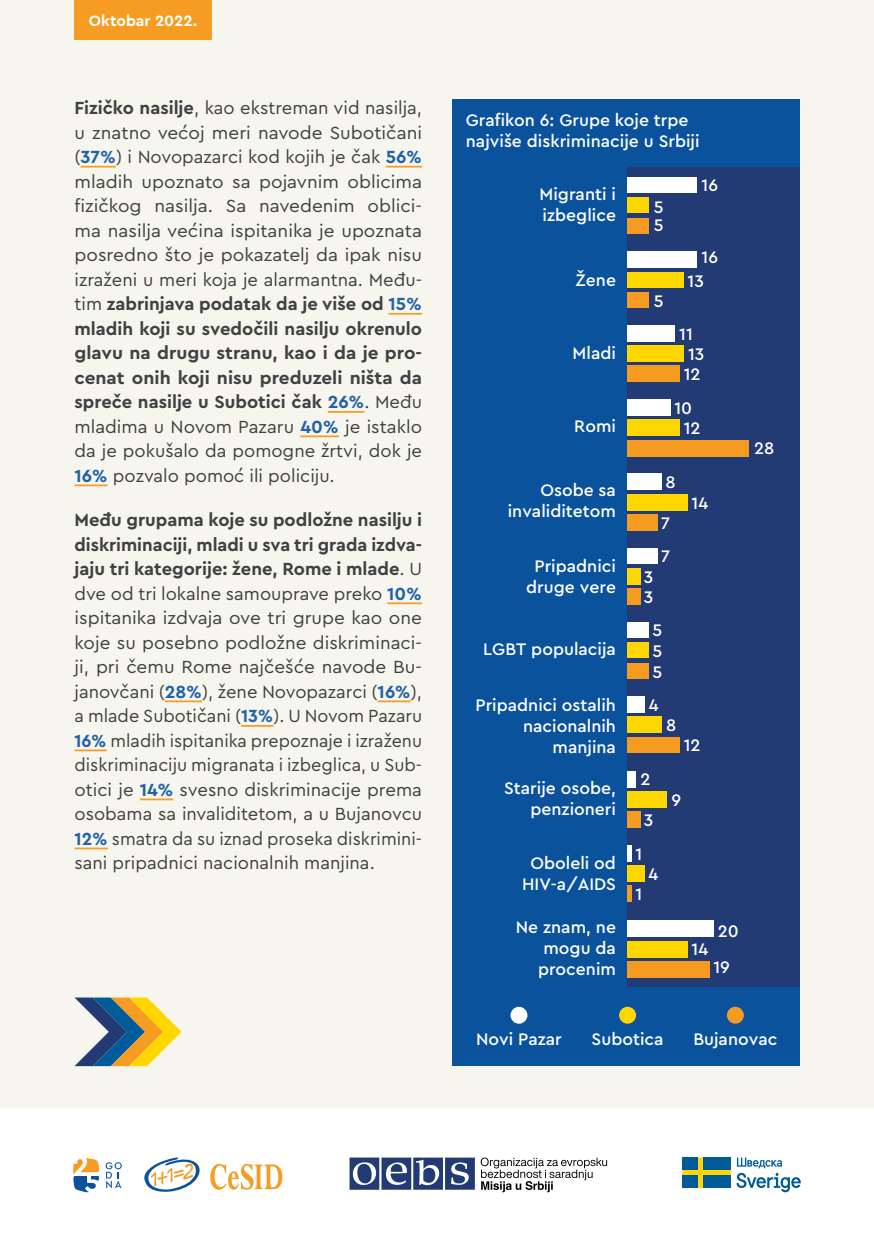
<style>
.page{position:relative;width:874px;height:1241px;background:#fff}
.page>*{position:absolute;margin:0;border:0;box-sizing:border-box;transform-origin:0 0}
.t1{font:18.38px/24.5px "Cera Pro";color:#414042;text-align:justify}
.t2{font:500 17.5px/21px "Cera Pro";color:#fff}
.t3{font:700 15.75px "Cera Pro";color:#fff}
.s1{font-weight:700}
.s2{font-weight:700;color:#2263a7}
</style>
<div class="page">
<div style="left:0;top:0;width:873px;height:1240px;background:#f6f6ee"></div>
<div style="left:0;top:1108px;width:873px;height:132px;background:#fff"></div>
<svg style="left:480px;top:1157px;width:126px;height:34px"></svg>
<svg style="left:349px;top:1157px;width:125px;height:32px"></svg>
<svg style="left:144px;top:1157px;width:138px;height:35px"></svg>
<svg style="left:105px;top:1162px;width:17px;height:25px"></svg>
<svg style="left:73px;top:1158px;width:26px;height:34px"></svg>
<svg style="left:736px;top:1157px;width:64px;height:34px"></svg>
<svg style="left:682px;top:1157px;width:48px;height:30px"></svg>
<div style="left:682px;top:1157px;width:15px;height:12px;background:#005c98"></div>
<div style="left:703px;top:1157px;width:27px;height:12px;background:#005c98"></div>
<div style="left:682px;top:1175px;width:15px;height:12px;background:#005c98"></div>
<div style="left:703px;top:1175px;width:27px;height:12px;background:#005c98"></div>
<div style="left:74px;top:0;width:137px;height:40px;background:#f69c22"></div>
<hr style="left:81px;top:166px;width:35px;height:1px;background:#f69c22">
<hr style="left:386px;top:166px;width:36px;height:1px;background:#f69c22">
<hr style="left:388px;top:313px;width:34px;height:1px;background:#f69c22">
<hr style="left:327px;top:411px;width:37px;height:1px;background:#f69c22">
<hr style="left:300px;top:435px;width:39px;height:2px;background:#f69c22">
<hr style="left:74px;top:484px;width:34px;height:2px;background:#f69c22">
<hr style="left:387px;top:602px;width:35px;height:2px;background:#f69c22">
<hr style="left:165px;top:700px;width:37px;height:2px;background:#f69c22">
<hr style="left:377px;top:700px;width:33px;height:2px;background:#f69c22">
<hr style="left:241px;top:725px;width:32px;height:1px;background:#f69c22">
<hr style="left:74px;top:749px;width:33px;height:2px;background:#f69c22">
<hr style="left:140px;top:798px;width:33px;height:2px;background:#f69c22">
<hr style="left:74px;top:847px;width:34px;height:2px;background:#f69c22">
<div style="left:451px;top:99px;width:348px;height:967px;background:#0b529d"></div>
<div style="left:627px;top:167px;width:172px;height:819px;background:#223b75"></div>
<div style="left:627px;top:177px;width:69px;height:16px;background:#fff"></div>
<div style="left:627px;top:197px;width:21px;height:16px;background:#fed600"></div>
<div style="left:627px;top:218px;width:21px;height:16px;background:#f59b22"></div>
<div style="left:627px;top:251px;width:69px;height:16px;background:#fff"></div>
<div style="left:627px;top:272px;width:56px;height:16px;background:#fed600"></div>
<div style="left:627px;top:292px;width:21px;height:16px;background:#f59b22"></div>
<div style="left:627px;top:325px;width:47px;height:16px;background:#fff"></div>
<div style="left:627px;top:345px;width:56px;height:16px;background:#fed600"></div>
<div style="left:627px;top:366px;width:52px;height:16px;background:#f59b22"></div>
<div style="left:627px;top:399px;width:43px;height:16px;background:#fff"></div>
<div style="left:627px;top:420px;width:52px;height:16px;background:#fed600"></div>
<div style="left:627px;top:440px;width:121px;height:16px;background:#f59b22"></div>
<div style="left:627px;top:473px;width:34px;height:17px;background:#fff"></div>
<div style="left:627px;top:494px;width:60px;height:16px;background:#fed600"></div>
<div style="left:627px;top:514px;width:30px;height:16px;background:#f59b22"></div>
<div style="left:627px;top:547px;width:30px;height:16px;background:#fff"></div>
<div style="left:627px;top:568px;width:13px;height:16px;background:#fed600"></div>
<div style="left:627px;top:588px;width:13px;height:16px;background:#f59b22"></div>
<div style="left:627px;top:622px;width:21px;height:16px;background:#fff"></div>
<div style="left:627px;top:642px;width:21px;height:16px;background:#fed600"></div>
<div style="left:627px;top:662px;width:21px;height:16px;background:#f59b22"></div>
<hr style="left:627px;top:844px;width:4px;height:16px;background:#fff">
<div style="left:627px;top:865px;width:17px;height:16px;background:#fed600"></div>
<hr style="left:627px;top:885px;width:4px;height:16px;background:#f59b22">
<div style="left:510px;top:1006px;width:17px;height:17px;background:#fff;border-radius:50%"></div>
<div style="left:618px;top:1006px;width:17px;height:17px;background:#fed600;border-radius:50%"></div>
<div style="left:726px;top:1006px;width:17px;height:17px;background:#f59b22;border-radius:50%"></div>
<div style="left:627px;top:696px;width:17px;height:16px;background:#fff"></div>
<div style="left:627px;top:716px;width:34px;height:16px;background:#fed600"></div>
<div style="left:627px;top:737px;width:52px;height:16px;background:#f59b22"></div>
<div style="left:627px;top:770px;width:8px;height:17px;background:#fff"></div>
<div style="left:627px;top:791px;width:39px;height:16px;background:#fed600"></div>
<div style="left:627px;top:811px;width:13px;height:16px;background:#f59b22"></div>
<div style="left:627px;top:920px;width:86px;height:16px;background:#fff"></div>
<div style="left:627px;top:940px;width:60px;height:16px;background:#fed600"></div>
<div style="left:627px;top:961px;width:82px;height:16px;background:#f59b22"></div>
<svg style="left:74px;top:997px;width:107px;height:68px"></svg>
<p class="t3" style="left:89px;top:10px;width:110px">Oktobar 2022.</p>
<p class="t1" style="left:74px;top:95px;width:349px"><span class="s1">Fizičko nasilje</span>, kao ekstreman vid nasilja, u znatno većoj meri navode Subotičani (<span class="s2">37%</span>) i Novopazarci kod kojih je čak <span class="s2">56% </span>mladih upoznato sa pojavnim oblicima fizičkog nasilja. Sa navedenim oblici&shy;ma nasilja većina ispitanika je upoznata posredno što je pokazatelj da ipak nisu izraženi u meri koja je alarmantna. Među&shy;tim <span class="s1">zabrinjava podatak da je više od</span> <span class="s2">15% </span><span class="s1">mladih koji su svedočili nasilju okrenulo glavu na drugu stranu, kao i da je pro&shy;cenat onih koji nisu preduzeli ništa da spreče nasilje u Subotici čak</span> <span class="s2">26%</span>. Među mladima u Novom Pazaru <span class="s2">40%</span> je istaklo da je pokušalo da pomogne žrtvi, dok je <span class="s2">16%</span> pozvalo pomoć ili policiju.</p>
<p class="t1" style="left:74px;top:507px;width:349px"><span class="s1">Među grupama koje su podložne nasilju i diskriminaciji, mladi u sva tri grada izdva&shy;jaju tri kategorije: žene, Rome i mlade</span>. U dve od tri lokalne samouprave preko <span class="s2">10% </span>ispitanika izdvaja ove tri grupe kao one koje su posebno podložne diskriminaci&shy;ji, pri čemu Rome najčešće navode Bu&shy;janovčani (<span class="s2">28%</span>), žene Novopazarci (<span class="s2">16%</span>), a mlade Subotičani (<span class="s2">13%</span>). U Novom Pazaru <span class="s2">16%</span> mladih ispitanika prepoznaje i izraženu diskriminaciju migranata i izbeglica, u Sub&shy;otici je <span class="s2">14%</span> svesno diskriminacije prema osobama sa invaliditetom, a u Bujanovcu <span class="s2">12%</span> smatra da su iznad proseka diskrimini&shy;sani pripadnici nacionalnih manjina.</p>
<p class="t2" style="left:465px;top:109px;width:235px">Grafikon 6: Grupe koje trpe najviše diskriminacije u Srbiji</p>
<p class="t2" style="left:539px;top:183px;width:78px">Migranti i izbeglice</p>
<p class="t2" style="left:575px;top:268px;width:42px">Žene</p>
<p class="t2" style="left:572px;top:341px;width:45px">Mladi</p>
<p class="t2" style="left:574px;top:415px;width:43px">Romi</p>
<p class="t2" style="left:507px;top:479px;width:110px;text-align:right">Osobe sa invaliditetom</p>
<p class="t2" style="left:526px;top:555px;width:91px;text-align:center">Pripadnici druge vere</p>
<p class="t2" style="left:483px;top:637px;width:134px">LGBT populacija</p>
<p class="t2" style="left:475px;top:694px;width:142px;text-align:right">Pripadnici ostalih nacionalnih manjina</p>
<p class="t2" style="left:504px;top:777px;width:113px;text-align:right">Starije osobe, penzioneri</p>
<p class="t2" style="left:522px;top:852px;width:95px;text-align:center">Oboleli od<br>HIV-a/AIDS</p>
<p class="t2" style="left:515px;top:915px;width:102px;text-align:right">Ne znam, ne mogu da procenim</p>
<p class="t2" style="left:653px;top:197px;width:11px;line-height:18px">5<br>5</p>
<p class="t2" style="left:653px;top:290px;width:11px">5</p>
<p class="t2" style="left:701px;top:174px;width:18px">16</p>
<p class="t2" style="left:687px;top:245px;width:32px;line-height:23.4px;text-indent:14px">16<br>13</p>
<p class="t2" style="left:679px;top:323px;width:27px;line-height:19.9px">11<br>13<br>12</p>
<p class="t2" style="left:674px;top:396px;width:28px;text-align:center">10<br>12</p>
<p class="t2" style="left:665px;top:470px;width:12px">8</p>
<p class="t2" style="left:660px;top:511px;width:10px">7</p>
<p class="t2" style="left:643px;top:566px;width:11px;line-height:20.1px">3<br>3</p>
<p class="t2" style="left:660px;top:544px;width:10px">7</p>
<p class="t2" style="left:652px;top:619px;width:11px;text-align:justify">5<br>5<br>5</p>
<p class="t2" style="left:691px;top:491px;width:18px">14</p>
<p class="t2" style="left:648px;top:693px;width:11px">4</p>
<p class="t2" style="left:666px;top:713px;width:12px">8</p>
<p class="t2" style="left:683px;top:734px;width:18px">12</p>
<p class="t2" style="left:640px;top:768px;width:12px">2</p>
<p class="t2" style="left:643px;top:808px;width:11px">3</p>
<p class="t2" style="left:635px;top:842px;width:8px">1</p>
<p class="t2" style="left:635px;top:882px;width:8px">1</p>
<p class="t2" style="left:648px;top:862px;width:11px">4</p>
<p class="t2" style="left:671px;top:788px;width:11px">9</p>
<p class="t2" style="left:691px;top:937px;width:18px">14</p>
<p class="t2" style="left:717px;top:919px;width:22px">20</p>
<p class="t2" style="left:713px;top:955px;width:18px">19</p>
<p class="t2" style="left:753px;top:437px;width:22px">28</p>
<p class="t2" style="left:476px;top:1027px;width:87px">Novi Pazar</p>
<p class="t2" style="left:591px;top:1027px;width:73px">Subotica</p>
<p class="t2" style="left:693px;top:1027px;width:86px">Bujanovac</p>
</div>
